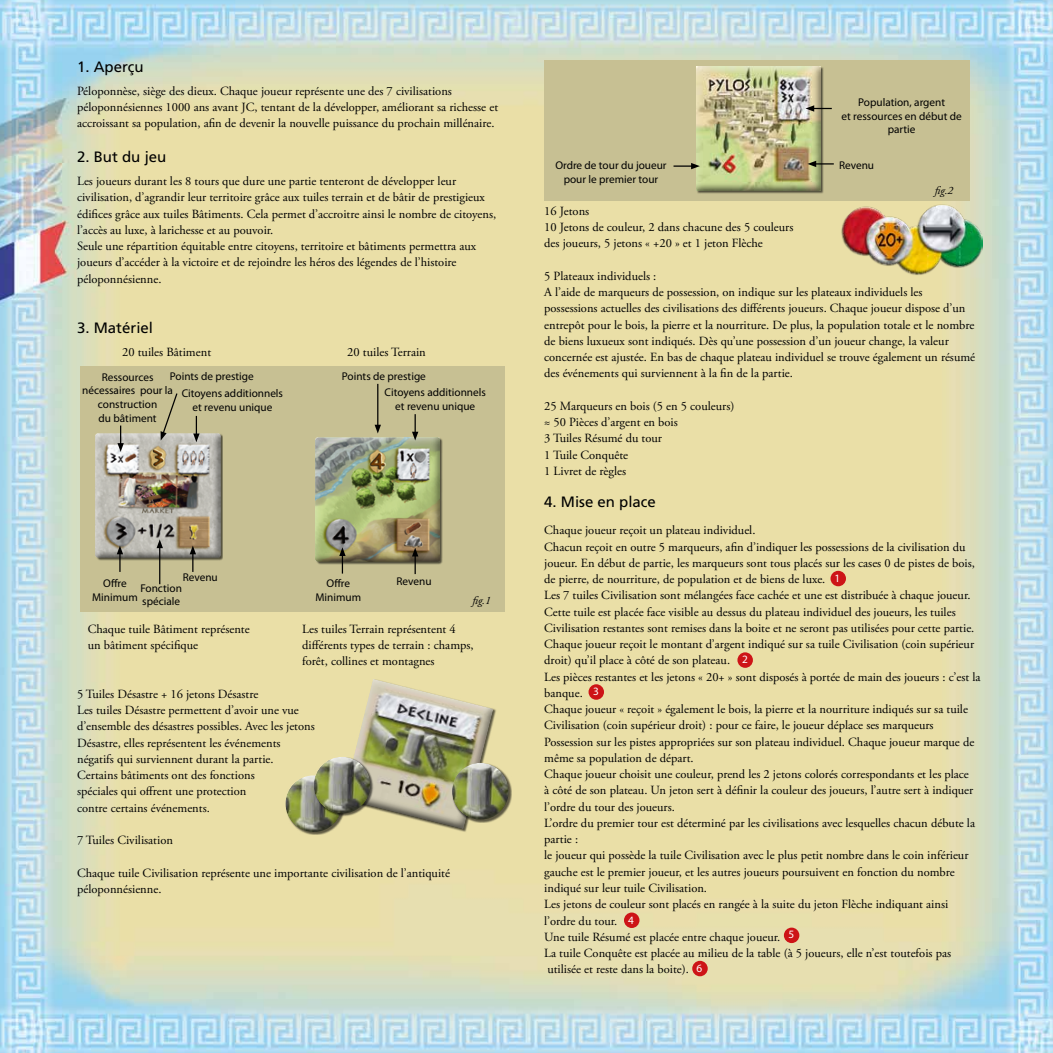
<style>
.page{position:relative;width:1053px;height:1053px;background:#fff}
.page>*{position:absolute;margin:0;border:0;box-sizing:border-box;transform-origin:0 0}
.t1{font:15px "Frutiger";color:#000}
.t2{font:12.5px/16.2px "Adobe Garamond Pro";color:#000}
.t3{font:11.25px/13.8px "Myriad Pro";color:#000;text-align:center}
.t4{font:italic 11.25px "Adobe Garamond Pro";color:#000}
.t5{font:11.25px "Myriad Pro";color:#fff}
</style>
<div class="page">
<img style="left:0;top:0;width:1052px;height:1052px">
<div style="left:81px;top:366px;width:424px;height:246px;background:#c7c093"></div>
<div style="left:96px;top:433px;width:127px;height:128px;background:#000;opacity:.6"></div>
<div style="left:95px;top:431px;width:126px;height:127px;background:#000;opacity:.75"></div>
<div style="left:316px;top:437px;width:127px;height:128px;background:#000;opacity:.6"></div>
<div style="left:315px;top:435px;width:126px;height:127px;background:#000;opacity:.75"></div>
<svg style="left:117px;top:425px;width:7px;height:27px"></svg>
<svg style="left:412px;top:414px;width:6px;height:26px"></svg>
<hr style="left:119px;top:552px;width:2px;height:20px;background:#000">
<svg style="left:117px;top:545px;width:6px;height:9px"></svg>
<svg style="left:339px;top:547px;width:6px;height:26px"></svg>
<svg style="left:190px;top:545px;width:6px;height:27px"></svg>
<hr style="left:414px;top:554px;width:2px;height:20px;background:#000">
<svg style="left:412px;top:547px;width:6px;height:9px"></svg>
<hr style="left:159px;top:546px;width:1px;height:38px;background:#000">
<svg style="left:156px;top:539px;width:7px;height:9px"></svg>
<svg style="left:193px;top:416px;width:6px;height:26px"></svg>
<hr style="left:377px;top:384px;width:1px;height:42px;background:#000">
<svg style="left:374px;top:424px;width:7px;height:9px"></svg>
<svg style="left:160px;top:393px;width:18px;height:47px"></svg>
<img style="left:840px;top:205px;width:141px;height:70px">
<img style="left:342px;top:677px;width:153px;height:153px">
<div style="left:285px;top:775px;width:60px;height:60px;background:#000;opacity:.6"></div>
<div style="left:283px;top:775px;width:59px;height:44px;background:#fff;opacity:.75"></div>
<div style="left:283px;top:780px;width:60px;height:53px;background:#000;opacity:.75"></div>
<div style="left:452px;top:763px;width:60px;height:59px;background:#000;opacity:.6"></div>
<div style="left:450px;top:762px;width:58px;height:44px;background:#fff;opacity:.75"></div>
<div style="left:450px;top:768px;width:60px;height:53px;background:#000;opacity:.75"></div>
<div style="left:314px;top:756px;width:60px;height:60px;background:#000;opacity:.6"></div>
<div style="left:311px;top:756px;width:59px;height:44px;background:#fff;opacity:.75"></div>
<div style="left:311px;top:762px;width:60px;height:53px;background:#000;opacity:.75"></div>
<div style="left:544px;top:60px;width:425px;height:141px;background:#c7c093"></div>
<div style="left:696px;top:67px;width:127px;height:127px;background:#000;opacity:.6"></div>
<div style="left:695px;top:65px;width:126px;height:126px;background:#000;opacity:.75"></div>
<svg style="left:805px;top:105px;width:26px;height:7px"></svg>
<hr style="left:673px;top:165px;width:20px;height:2px;background:#000">
<svg style="left:691px;top:163px;width:8px;height:6px"></svg>
<svg style="left:807px;top:161px;width:26px;height:6px"></svg>
<div style="left:737px;top:652px;width:15px;height:15px;background:#cd1417;border-radius:50%"></div>
<div style="left:830px;top:570px;width:15px;height:16px;background:#cd1417;border-radius:50%"></div>
<div style="left:624px;top:912px;width:15px;height:15px;background:#cd1417;border-radius:50%"></div>
<div style="left:588px;top:684px;width:16px;height:15px;background:#cd1417;border-radius:50%"></div>
<div style="left:783px;top:927px;width:16px;height:16px;background:#cd1417;border-radius:50%"></div>
<div style="left:692px;top:960px;width:15px;height:16px;background:#cd1417;border-radius:50%"></div>
<p class="t1" style="left:77px;top:57px;width:68px">1. Aperçu</p>
<p class="t2" style="left:77px;top:83px;width:422px">Péloponnèse, siège des dieux. Chaque joueur représente une des 7 civilisations péloponnésiennes 1000 ans avant JC, tentant de la développer, améliorant sa richesse et accroissant sa population, afin de devenir la nouvelle puissance du prochain millénaire.</p>
<p class="t1" style="left:77px;top:148px;width:91px">2. But du jeu</p>
<p class="t2" style="left:77px;top:173px;width:420px">Les joueurs durant les 8 tours que dure une partie tenteront de développer leur civilisation, d’agrandir leur territoire grâce aux tuiles terrain et de bâtir de prestigieux édifices grâce aux tuiles Bâtiments. Cela permet d’accroitre ainsi le nombre de citoyens, l’accès au luxe, à larichesse et au pouvoir.<br>Seule une répartition équitable entre citoyens, territoire et bâtiments permettra aux joueurs d’accéder à la victoire et de rejoindre les héros des légendes de l’histoire péloponnésienne.</p>
<p class="t1" style="left:77px;top:319px;width:77px">3. Matériel</p>
<p class="t2" style="left:122px;top:345px;width:90px">20 tuiles Bâtiment</p>
<p class="t2" style="left:347px;top:345px;width:80px">20 tuiles Terrain</p>
<p class="t3" style="left:170px;top:369px;width:85px">Points de prestige</p>
<p class="t3" style="left:82px;top:370px;width:92px">Ressources nécessaires pour la construction<br>du bâtiment</p>
<p class="t3" style="left:182px;top:386px;width:103px">Citoyens additionnels et revenu unique</p>
<p class="t3" style="left:384px;top:367px;width:103px;line-height:16.6px;text-align:left;text-indent:-43px">Points de prestige<br>Citoyens additionnels</p>
<p class="t3" style="left:395px;top:399px;width:81px">et revenu unique</p>
<p class="t3" style="left:183px;top:570px;width:37px">Revenu</p>
<p class="t3" style="left:92px;top:576px;width:47px">Offre<br>Minimum</p>
<p class="t3" style="left:140px;top:580px;width:43px;text-align:left">Fonction spéciale</p>
<p class="t3" style="left:315px;top:576px;width:47px">Offre<br>Minimum</p>
<p class="t3" style="left:396px;top:574px;width:37px">Revenu</p>
<p class="t4" style="left:472px;top:594px;width:20px">fig.1</p>
<p class="t2" style="left:88px;top:621px;width:163px">Chaque tuile Bâtiment représente</p>
<p class="t2" style="left:302px;top:621px;width:155px">Les tuiles Terrain représentent 4</p>
<p class="t2" style="left:88px;top:637px;width:112px">un bâtiment spécifique</p>
<p class="t2" style="left:302px;top:637px;width:173px">différents types de terrain : champs, forêt, collines et montagnes</p>
<p class="t2" style="left:77px;top:686px;width:239px">5 Tuiles Désastre + 16 jetons Désastre<br>Les tuiles Désastre permettent d’avoir une vue d’ensemble des désastres possibles. Avec les jetons Désastre, elles représentent les événements négatifs qui surviennent durant la partie.<br>Certains bâtiments ont des fonctions<br>spéciales qui offrent une protection<br>contre certains événements.</p>
<p class="t2" style="left:77px;top:832px;width:97px">7 Tuiles Civilisation</p>
<p class="t2" style="left:77px;top:865px;width:374px">Chaque tuile Civilisation représente une importante civilisation de l’antiquité péloponnésienne.</p>
<p class="t3" style="left:841px;top:95px;width:122px">Population, argent<br>et ressources en début de partie</p>
<p class="t3" style="left:555px;top:158px;width:113px">Ordre de tour du joueur</p>
<p class="t3" style="left:839px;top:158px;width:37px">Revenu</p>
<p class="t3" style="left:563px;top:172px;width:96px">pour le premier tour</p>
<p class="t4" style="left:934px;top:184px;width:20px">fig.2</p>
<p class="t2" style="left:544px;top:203px;width:251px">16 Jetons<br>10 Jetons de couleur, 2 dans chacune des 5 couleurs des joueurs, 5 jetons « +20 » et 1 jeton Flèche</p>
<p class="t2" style="left:544px;top:268px;width:432px">5 Plateaux individuels :<br>A l’aide de marqueurs de possession, on indique sur les plateaux individuels les possessions actuelles des civilisations des différents joueurs. Chaque joueur dispose d’un entrepôt pour le bois, la pierre et la nourriture. De plus, la population totale et le nombre de biens luxueux sont indiqués. Dès qu’une possession d’un joueur change, la valeur concernée est ajustée. En bas de chaque plateau individuel se trouve également un résumé des événements qui surviennent à la fin de la partie.</p>
<p class="t2" style="left:544px;top:398px;width:192px">25 Marqueurs en bois (5 en 5 couleurs) ≈ 50 Pièces d’argent en bois<br>3 Tuiles Résumé du tour<br>1 Tuile Conquête<br>1 Livret de règles</p>
<p class="t1" style="left:544px;top:493px;width:113px">4. Mise en place</p>
<p class="t2" style="left:544px;top:522px;width:438px">Chaque joueur reçoit un plateau individuel.<br>Chacun reçoit en outre 5 marqueurs, afin d’indiquer les possessions de la civilisation du joueur. En début de partie, les marqueurs sont tous placés sur les cases 0 de pistes de bois, de pierre, de nourriture, de population et de biens de luxe.<br>Les 7 tuiles Civilisation sont mélangées face cachée et une est distribuée à chaque joueur.<br>Cette tuile est placée face visible au dessus du plateau individuel des joueurs, les tuiles Civilisation restantes sont remises dans la boite et ne seront pas utilisées pour cette partie.<br>Chaque joueur reçoit le montant d’argent indiqué sur sa tuile Civilisation (coin supérieur droit) qu’il place à côté de son plateau.<br>Les pièces restantes et les jetons « 20+ » sont disposés à portée de main des joueurs : c’est la banque.<br>Chaque joueur « reçoit » également le bois, la pierre et la nourriture indiqués sur sa tuile Civilisation (coin supérieur droit) : pour ce faire, le joueur déplace ses marqueurs Possession sur les pistes appropriées sur son plateau individuel. Chaque joueur marque de même sa population de départ.<br>Chaque joueur choisit une couleur, prend les 2 jetons colorés correspondants et les place<br>à côté de son plateau. Un jeton sert à définir la couleur des joueurs, l’autre sert à indiquer l’ordre du tour des joueurs.<br>L’ordre du premier tour est déterminé par les civilisations avec lesquelles chacun débute la partie :<br>le joueur qui possède la tuile Civilisation avec le plus petit nombre dans le coin inférieur gauche est le premier joueur, et les autres joueurs poursuivent en fonction du nombre indiqué sur leur tuile Civilisation.<br>Les jetons de couleur sont placés en rangée à la suite du jeton Flèche indiquant ainsi l’ordre du tour.<br>Une tuile Résumé est placée entre chaque joueur.<br>La tuile Conquête est placée au milieu de la table (à 5 joueurs, elle n’est toutefois pas utilisée et reste dans la boite).</p>
<p class="t5" style="left:834px;top:571px;width:7px">1</p>
<p class="t5" style="left:742px;top:652px;width:7px">2</p>
<p class="t5" style="left:593px;top:684px;width:7px">3</p>
<p class="t5" style="left:628px;top:912px;width:7px">4</p>
<p class="t5" style="left:788px;top:927px;width:7px">5</p>
<p class="t5" style="left:696px;top:960px;width:7px">6</p>
</div>
